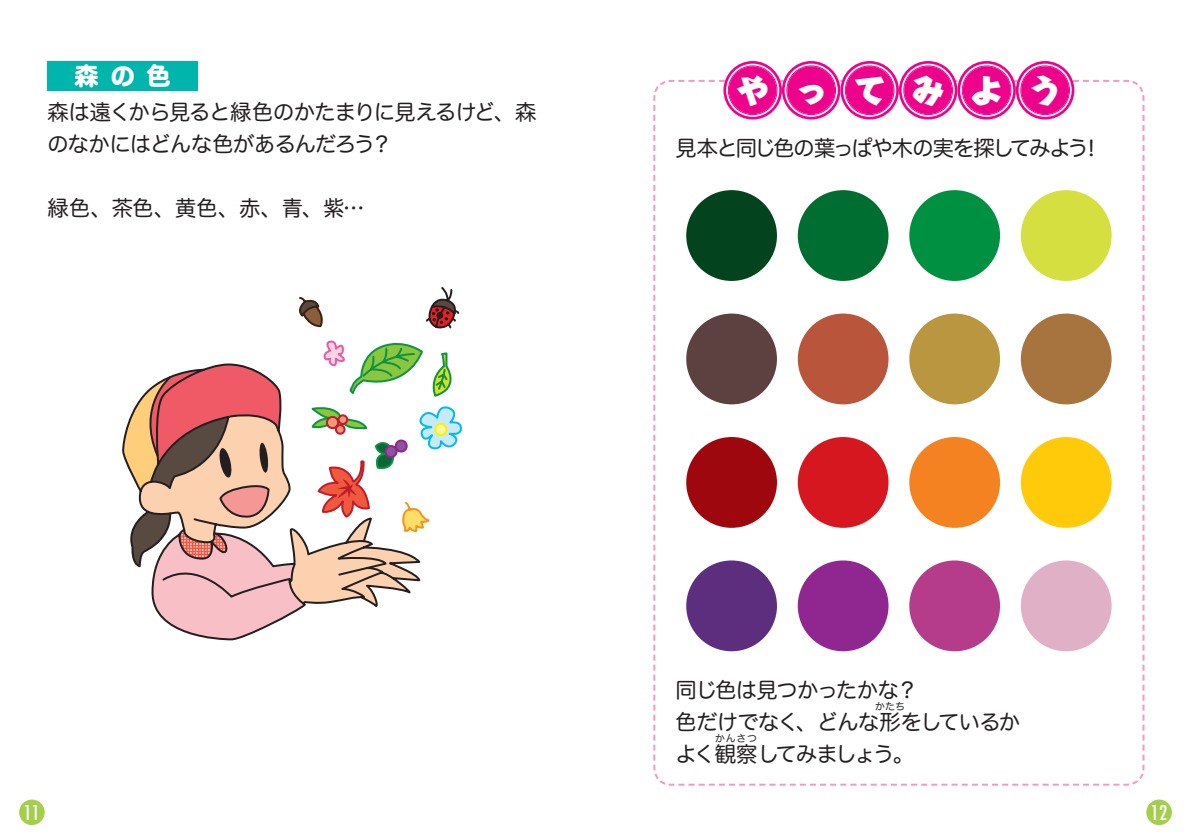
<style>
.page{position:relative;width:1191px;height:840px;background:#fff}
.page>*{position:absolute;margin:0;border:0;box-sizing:border-box;transform-origin:0 0}
.t1{font:800 32.2px "Harucraft Std";letter-spacing:.815em;color:#fff}
.t2{font:24px "Hira Maru Std N W8";color:#fff}
.t3{font:21.2px/31.8px "Hira Maru Std N W4";letter-spacing:-.045em;color:#231f20}
.t4{font:21.2px "Hira Maru Std N W4";letter-spacing:-.08em;color:#231f20}
.t5{font:condensed 19.8px "Futura";color:#fff}
.t6{font:10px "Hira Maru Std N W4";letter-spacing:.07em;color:#231f20}
</style>
<div class="page">
<svg style="left:653px;top:79px;width:492px;height:707px"></svg>
<div style="left:47px;top:61px;width:151px;height:30px;background:#00b5ac"></div>
<div style="left:686px;top:190px;width:91px;height:91px;background:#03431e;border-radius:50%"></div>
<div style="left:797px;top:190px;width:91px;height:91px;background:#006e30;border-radius:50%"></div>
<div style="left:909px;top:190px;width:91px;height:91px;background:#009041;border-radius:50%"></div>
<div style="left:1020px;top:190px;width:91px;height:91px;background:#d5df3f;border-radius:50%"></div>
<div style="left:686px;top:313px;width:91px;height:91px;background:#5d4141;border-radius:50%"></div>
<div style="left:797px;top:313px;width:91px;height:91px;background:#b8553a;border-radius:50%"></div>
<div style="left:909px;top:313px;width:91px;height:91px;background:#ba9640;border-radius:50%"></div>
<div style="left:1020px;top:313px;width:91px;height:91px;background:#a77440;border-radius:50%"></div>
<div style="left:686px;top:437px;width:91px;height:90px;background:#9d070d;border-radius:50%"></div>
<div style="left:797px;top:437px;width:91px;height:90px;background:#d7171f;border-radius:50%"></div>
<div style="left:909px;top:437px;width:91px;height:90px;background:#f58220;border-radius:50%"></div>
<div style="left:1020px;top:437px;width:91px;height:90px;background:#feca0a;border-radius:50%"></div>
<div style="left:686px;top:560px;width:91px;height:91px;background:#5e2e7e;border-radius:50%"></div>
<div style="left:797px;top:560px;width:91px;height:91px;background:#90268f;border-radius:50%"></div>
<div style="left:909px;top:560px;width:91px;height:91px;background:#b43c8b;border-radius:50%"></div>
<div style="left:1020px;top:560px;width:91px;height:91px;background:#e0b0c6;border-radius:50%"></div>
<div style="left:726px;top:64px;width:53px;height:53px;background:#ed028c;border-radius:50%"></div>
<div style="left:723px;top:61px;width:59px;height:58px;border:5px solid #fff;border-radius:50%"></div>
<div style="left:723px;top:61px;width:59px;height:58px;border:3px solid #ed028c;border-radius:50%"></div>
<div style="left:728px;top:65px;width:49px;height:50px;border:1px solid #ed028c;border-radius:50%"></div>
<div style="left:901px;top:64px;width:53px;height:53px;background:#ed028c;border-radius:50%"></div>
<div style="left:899px;top:61px;width:58px;height:58px;border:5px solid #fff;border-radius:50%"></div>
<div style="left:899px;top:61px;width:58px;height:58px;border:3px solid #ed028c;border-radius:50%"></div>
<div style="left:903px;top:65px;width:50px;height:50px;border:1px solid #ed028c;border-radius:50%"></div>
<div style="left:784px;top:64px;width:53px;height:53px;background:#ed028c;border-radius:50%"></div>
<div style="left:782px;top:61px;width:58px;height:58px;border:5px solid #fff;border-radius:50%"></div>
<div style="left:782px;top:61px;width:58px;height:58px;border:3px solid #ed028c;border-radius:50%"></div>
<div style="left:786px;top:65px;width:50px;height:50px;border:1px solid #ed028c;border-radius:50%"></div>
<div style="left:960px;top:64px;width:53px;height:53px;background:#ed028c;border-radius:50%"></div>
<div style="left:957px;top:61px;width:59px;height:58px;border:5px solid #fff;border-radius:50%"></div>
<div style="left:957px;top:61px;width:59px;height:58px;border:3px solid #ed028c;border-radius:50%"></div>
<div style="left:962px;top:65px;width:49px;height:50px;border:1px solid #ed028c;border-radius:50%"></div>
<div style="left:843px;top:64px;width:53px;height:53px;background:#ed028c;border-radius:50%"></div>
<div style="left:840px;top:61px;width:59px;height:58px;border:5px solid #fff;border-radius:50%"></div>
<div style="left:840px;top:61px;width:59px;height:58px;border:3px solid #ed028c;border-radius:50%"></div>
<div style="left:845px;top:65px;width:49px;height:50px;border:1px solid #ed028c;border-radius:50%"></div>
<div style="left:1018px;top:64px;width:53px;height:53px;background:#ed028c;border-radius:50%"></div>
<div style="left:1016px;top:61px;width:58px;height:58px;border:5px solid #fff;border-radius:50%"></div>
<div style="left:1016px;top:61px;width:58px;height:58px;border:3px solid #ed028c;border-radius:50%"></div>
<div style="left:1020px;top:65px;width:50px;height:50px;border:1px solid #ed028c;border-radius:50%"></div>
<svg style="left:299px;top:297px;width:24px;height:31px"></svg>
<svg style="left:426px;top:287px;width:34px;height:42px"></svg>
<svg style="left:123px;top:340px;width:339px;height:299px"></svg>
<div style="left:19px;top:799px;width:26px;height:25px;background:#a4ce4c;border-radius:50%"></div>
<div style="left:1146px;top:799px;width:25px;height:25px;background:#a4ce4c;border-radius:50%"></div>
<p class="t2" style="left:75px;top:57px;width:98px">森の色</p>
<p class="t3" style="left:47px;top:96px;width:490px">森は遠くから見ると緑色のかたまりに見えるけど、森のなかにはどんな色があるんだろう？</p>
<p class="t3" style="left:47px;top:192px;width:318px">緑色、茶色、黄色、赤、青、紫…</p>
<h1 class="t1" style="left:736px;top:66px;width:326px">やってみよう</h1>
<p class="t3" style="left:675px;top:132px;width:428px">見本と同じ色の葉っぱや木の実を探してみよう！</p>
<p class="t3" style="left:675px;top:673px;width:346px">同じ色は見つかったかな？<br>色だけでなく、どんな形をしているか</p>
<p class="t6" style="left:875px;top:698px;width:31px">かたち</p>
<p class="t4" style="left:675px;top:737px;width:240px">よく観察してみましょう。</p>
<p class="t6" style="left:715px;top:730px;width:43px">かんさつ</p>
<p class="t5" style="left:24px;top:799px;width:18px">11</p>
<p class="t5" style="left:1151px;top:799px;width:18px">12</p>
</div>
